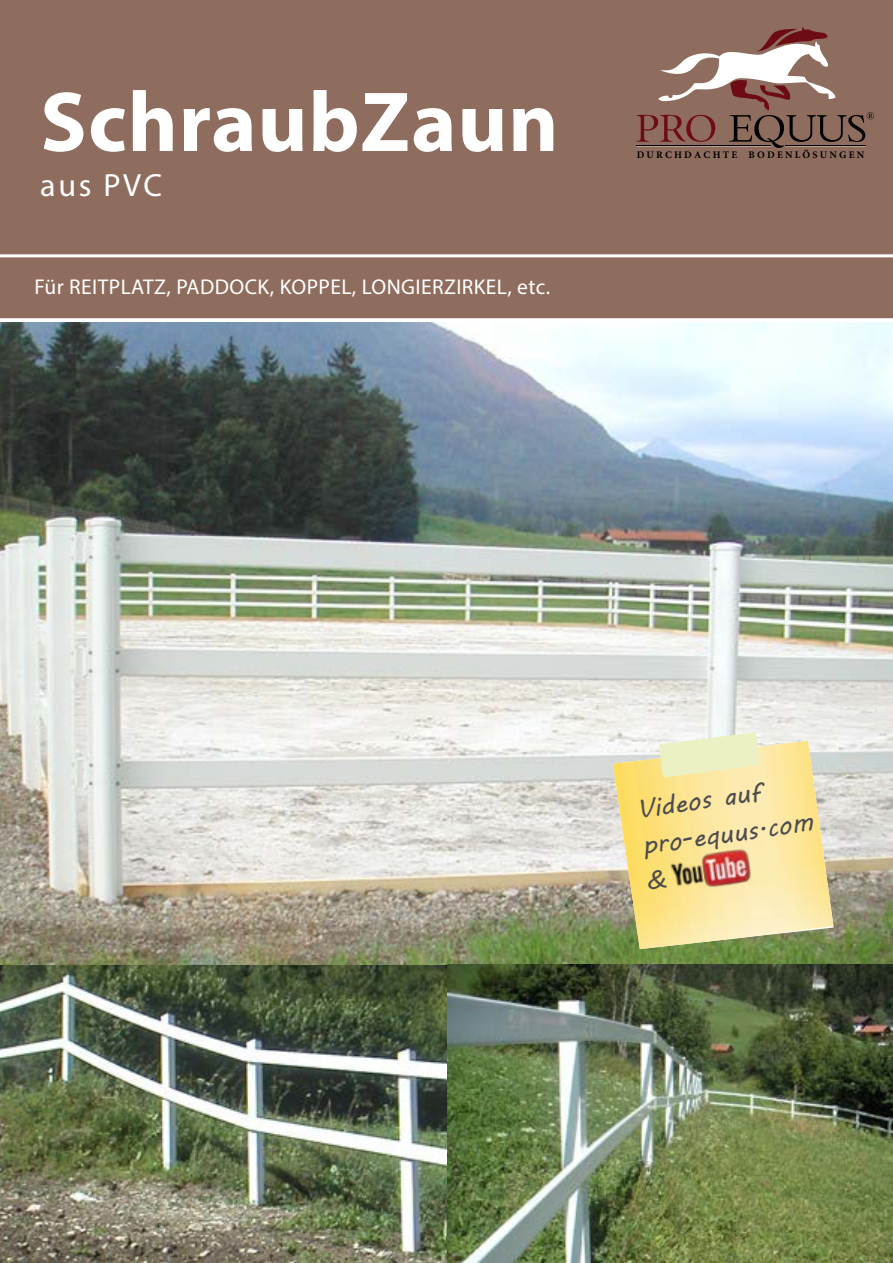
<style>
.page{position:relative;width:893px;height:1263px;background:#fff}
.page>*{position:absolute;margin:0;border:0;box-sizing:border-box;transform-origin:0 0}
.t1{font:700 85.8px "Myriad Pro";letter-spacing:.01em;color:#fff}
.t2{font:32.25px "Myriad Pro";letter-spacing:.08em;color:#fff}
.t3{font:25.8px/36.5px "MV Boli";color:#4d4d4f}
.t4{font:21.45px "Myriad Pro";letter-spacing:.02em;color:#fff}
.t5{font:700 10.05px "Minion Pro";color:#000}
</style>
<div class="page">
<img style="left:0;top:322px;width:893px;height:643px">
<div style="left:1px;top:258px;width:891px;height:59px;background:#8e6d5e"></div>
<div style="left:0;top:257px;width:893px;height:61px;border:2px solid #8e6d5e"></div>
<div style="left:0;top:0;width:893px;height:254px;background:#8e6d5e"></div>
<img style="left:613px;top:741px;width:220px;height:208px">
<img style="left:667px;top:841px;width:88px;height:59px">
<svg style="left:659px;top:732px;width:101px;height:45px;background:#eff0c5"></svg>
<svg style="left:637px;top:27px;width:237px;height:121px;background:#94756a"></svg>
<img style="left:448px;top:965px;width:445px;height:298px">
<img style="left:0;top:965px;width:446px;height:298px">
<h1 class="t1" style="left:40px;top:66px;width:520px">SchraubZaun</h1>
<h2 class="t2" style="left:40px;top:166px;width:123px">aus PVC</h2>
<p class="t4" style="left:35px;top:274px;width:517px">Für REITPLATZ, PADDOCK, KOPPEL, LONGIERZIRKEL, etc.</p>
<p class="t5" style="left:637px;top:148px;width:229px">D U R C H D A C H T E B O D E N L Ö S U N G E N</p>
<p class="t3" style="left:635px;top:791px;width:174px;rotate:-8deg">Videos auf pro-equus.com &amp;</p>
</div>
